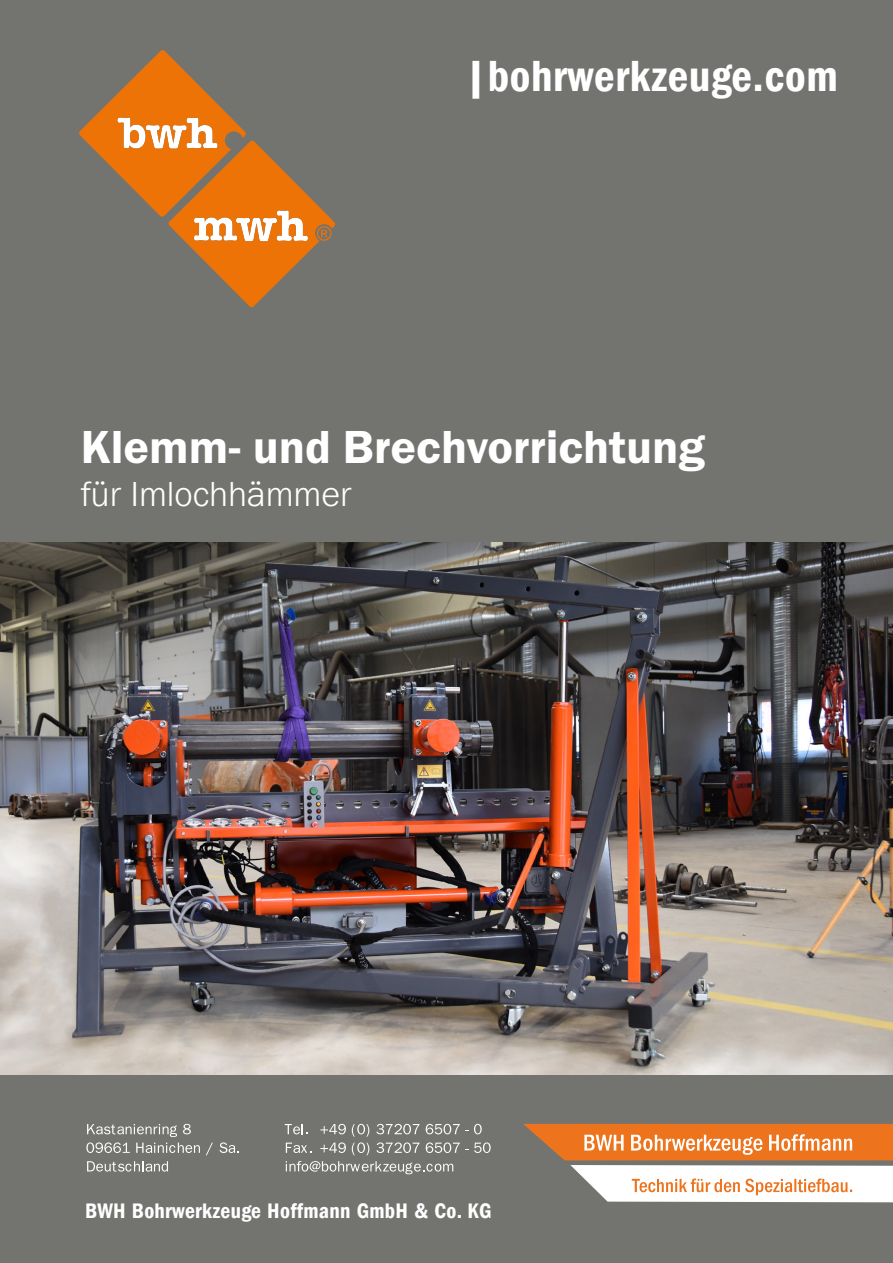
<style>
.page{position:relative;width:893px;height:1263px;background:#737370}
.page>*{position:absolute;margin:0;border:0;box-sizing:border-box;transform-origin:0 0}
.t1{font:48px "Franklin Gothic URW Dem";color:#fff}
.t2{font:600 condensed 44.85px "Franklin Gothic";letter-spacing:.015em;color:#fff}
.t3{font:300 36px "Franklin Gothic URW";color:#fff}
.t4{font:600 condensed 21.6px "Franklin Gothic";letter-spacing:.015em;color:#fff}
</style>
<div class="page">
<svg style="left:285px;top:1124px;width:23px;height:10px"></svg>
<svg style="left:320px;top:1124px;width:26px;height:10px"></svg>
<svg style="left:376px;top:1124px;width:43px;height:10px"></svg>
<svg style="left:426px;top:1124px;width:42px;height:10px"></svg>
<svg style="left:474px;top:1124px;width:8px;height:10px"></svg>
<svg style="left:286px;top:1142px;width:26px;height:11px"></svg>
<svg style="left:320px;top:1142px;width:26px;height:11px"></svg>
<svg style="left:352px;top:1124px;width:17px;height:31px"></svg>
<svg style="left:376px;top:1142px;width:43px;height:11px"></svg>
<svg style="left:426px;top:1142px;width:42px;height:11px"></svg>
<svg style="left:474px;top:1142px;width:17px;height:11px"></svg>
<svg style="left:286px;top:1161px;width:167px;height:13px"></svg>
<svg style="left:86px;top:1124px;width:114px;height:29px"></svg>
<svg style="left:206px;top:1142px;width:7px;height:13px"></svg>
<svg style="left:219px;top:1142px;width:20px;height:11px"></svg>
<svg style="left:87px;top:1161px;width:81px;height:10px"></svg>
<svg style="left:523px;top:1124px;width:370px;height:78px"></svg>
<img style="left:0;top:543px;width:893px;height:531px">
<svg style="left:79px;top:50px;width:256px;height:257px"></svg>
<h2 class="t2" style="left:465px;top:46px;width:375px">|bohrwerkzeuge.com</h2>
<h1 class="t1" style="left:81px;top:418px;width:626px">Klemm- und Brechvorrichtung</h1>
<h3 class="t3" style="left:81px;top:472px;width:272px">für Imlochhämmer</h3>
<p class="t4" style="left:85px;top:1196px;width:408px">BWH Bohrwerkzeuge Hoffmann GmbH &amp; Co. KG</p>
</div>
